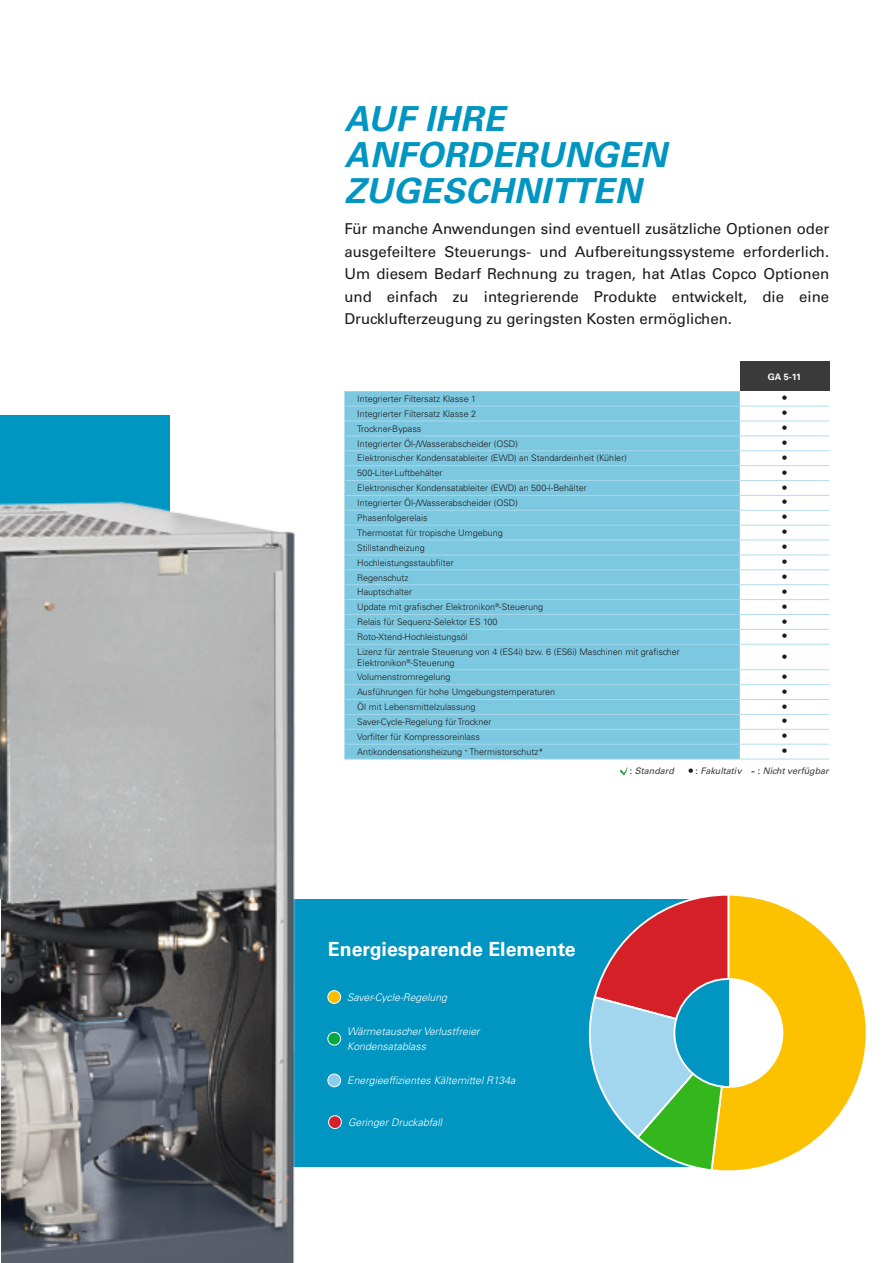
<style>
.page{position:relative;width:893px;height:1263px;background:#fff}
.page>*{position:absolute;margin:0;border:0;box-sizing:border-box;transform-origin:0 0}
.t1{font:italic 700 34.5px/36px "Univers LT Std";letter-spacing:.01em;color:#0096c1}
.t2{font:700 19.5px "Univers LT Std";color:#fff}
.t3{font:15px/22.5px "Univers LT Std";color:#1c1b1a;text-align:justify}
.t4{font:12px "Univers LT Std";color:#1c1b1a}
.t5{font:italic 300 10.5px/14.2px "Univers LT Std";color:#fff}
.t6{font:300 9px/10.8px "Univers LT Std";color:#1c1b1a}
.t7{font:italic 9px "Univers LT Std";color:#3a3a3a}
.t8{font:700 9px "Univers LT Std";color:#fff}
.s1{font-style:normal;color:#1c1b1a}
.s2{font-style:normal;font-size:12px;color:#1c1b1a}
</style>
<div class="page">
<div style="left:218px;top:899px;width:510px;height:268px;background:#0096c1"></div>
<div style="left:0;top:416px;width:169px;height:581px;background:#0096c1"></div>
<img style="left:0;top:434px;width:296px;height:829px">
<hr style="left:0;top:899px;width:1px;height:364px;background:#fff">
<svg style="left:589px;top:895px;width:277px;height:276px"></svg>
<div style="left:328px;top:1032px;width:13px;height:13px;background:#05a940;border-radius:50%"></div>
<div style="left:327px;top:1032px;width:14px;height:13px;border:1px solid #fff;border-radius:50%"></div>
<div style="left:328px;top:991px;width:13px;height:12px;background:#fcbf00;border-radius:50%"></div>
<div style="left:327px;top:990px;width:14px;height:14px;border:1px solid #fff;border-radius:50%"></div>
<div style="left:329px;top:1116px;width:12px;height:12px;background:#d81e2b;border-radius:50%"></div>
<div style="left:328px;top:1115px;width:14px;height:14px;border:1px solid #fff;border-radius:50%"></div>
<div style="left:328px;top:1074px;width:13px;height:13px;background:#87cdf1;border-radius:50%"></div>
<div style="left:327px;top:1074px;width:14px;height:13px;border:1px solid #fff;border-radius:50%"></div>
<div style="left:740px;top:361px;width:89px;height:30px;background:#3a3a3a"></div>
<div style="left:344px;top:391px;width:396px;height:368px;background:#7dc8e1"></div>
<svg style="left:740px;top:405px;width:89px;height:354px"></svg>
<hr style="left:344px;top:406px;width:396px;height:1px;background:#a7d8ea">
<hr style="left:344px;top:421px;width:396px;height:1px;background:#a7d8ea">
<hr style="left:344px;top:759px;width:396px;height:1px;background:#a7d8ea">
<hr style="left:740px;top:406px;width:89px;height:1px;background:#b4ddee">
<hr style="left:740px;top:421px;width:89px;height:1px;background:#b4ddee">
<hr style="left:740px;top:435px;width:89px;height:1px;background:#b4ddee">
<hr style="left:740px;top:450px;width:89px;height:1px;background:#b4ddee">
<hr style="left:740px;top:465px;width:89px;height:1px;background:#b4ddee">
<hr style="left:740px;top:480px;width:89px;height:1px;background:#b4ddee">
<hr style="left:740px;top:495px;width:89px;height:1px;background:#b4ddee">
<hr style="left:740px;top:510px;width:89px;height:1px;background:#b4ddee">
<hr style="left:740px;top:525px;width:89px;height:1px;background:#b4ddee">
<hr style="left:740px;top:540px;width:89px;height:1px;background:#b4ddee">
<hr style="left:740px;top:555px;width:89px;height:1px;background:#b4ddee">
<hr style="left:740px;top:569px;width:89px;height:1px;background:#b4ddee">
<hr style="left:740px;top:584px;width:89px;height:1px;background:#b4ddee">
<hr style="left:740px;top:599px;width:89px;height:1px;background:#b4ddee">
<hr style="left:740px;top:614px;width:89px;height:1px;background:#b4ddee">
<hr style="left:740px;top:629px;width:89px;height:1px;background:#b4ddee">
<hr style="left:740px;top:644px;width:89px;height:1px;background:#b4ddee">
<hr style="left:740px;top:669px;width:89px;height:1px;background:#b4ddee">
<hr style="left:740px;top:684px;width:89px;height:1px;background:#b4ddee">
<hr style="left:740px;top:699px;width:89px;height:1px;background:#b4ddee">
<hr style="left:740px;top:714px;width:89px;height:1px;background:#b4ddee">
<hr style="left:740px;top:729px;width:89px;height:1px;background:#b4ddee">
<hr style="left:740px;top:744px;width:89px;height:1px;background:#b4ddee">
<hr style="left:740px;top:759px;width:89px;height:1px;background:#b4ddee">
<hr style="left:344px;top:435px;width:396px;height:1px;background:#a7d8ea">
<hr style="left:344px;top:450px;width:396px;height:1px;background:#a7d8ea">
<hr style="left:344px;top:465px;width:396px;height:1px;background:#a7d8ea">
<hr style="left:344px;top:480px;width:396px;height:1px;background:#a7d8ea">
<hr style="left:344px;top:495px;width:396px;height:1px;background:#a7d8ea">
<hr style="left:344px;top:510px;width:396px;height:1px;background:#a7d8ea">
<hr style="left:344px;top:525px;width:396px;height:1px;background:#a7d8ea">
<hr style="left:344px;top:540px;width:396px;height:1px;background:#a7d8ea">
<hr style="left:344px;top:555px;width:396px;height:1px;background:#a7d8ea">
<hr style="left:344px;top:569px;width:396px;height:1px;background:#a7d8ea">
<hr style="left:344px;top:584px;width:396px;height:1px;background:#a7d8ea">
<hr style="left:344px;top:599px;width:396px;height:1px;background:#a7d8ea">
<hr style="left:344px;top:614px;width:396px;height:1px;background:#a7d8ea">
<hr style="left:344px;top:629px;width:396px;height:1px;background:#a7d8ea">
<hr style="left:344px;top:644px;width:396px;height:1px;background:#a7d8ea">
<hr style="left:344px;top:669px;width:396px;height:1px;background:#a7d8ea">
<hr style="left:344px;top:684px;width:396px;height:1px;background:#a7d8ea">
<hr style="left:344px;top:699px;width:396px;height:1px;background:#a7d8ea">
<hr style="left:344px;top:714px;width:396px;height:1px;background:#a7d8ea">
<hr style="left:344px;top:729px;width:396px;height:1px;background:#a7d8ea">
<hr style="left:344px;top:744px;width:396px;height:1px;background:#a7d8ea">
<svg style="left:620px;top:767px;width:8px;height:8px"></svg>
<h1 class="t1" style="left:344px;top:102px;width:324px">AUF IHRE<br>ANFORDERUNGEN<br>ZUGESCHNITTEN</h1>
<p class="t3" style="left:344px;top:218px;width:486px">Für manche Anwendungen sind eventuell zusätzliche Optionen oder ausgefeiltere Steuerungs- und Aufbereitungssysteme erforderlich.<br>Um diesem Bedarf Rechnung zu tragen, hat Atlas Copco Optionen und einfach zu integrierende Produkte entwickelt, die eine Drucklufterzeugung zu geringsten Kosten ermöglichen.</p>
<p class="t8" style="left:768px;top:371px;width:35px">GA 5-11</p>
<p class="t6" style="left:357px;top:393px;width:121px">Integrierter Filtersatz Klasse 1</p>
<h3 class="t4" style="left:782px;top:391px;width:6px">•</h3>
<p class="t6" style="left:357px;top:408px;width:121px">Integrierter Filtersatz Klasse 2</p>
<h3 class="t4" style="left:782px;top:406px;width:6px">•</h3>
<p class="t6" style="left:357px;top:423px;width:66px">Trockner-Bypass</p>
<h3 class="t4" style="left:782px;top:421px;width:6px">•</h3>
<p class="t6" style="left:357px;top:438px;width:162px">Integrierter Öl-/Wasserabscheider (OSD)</p>
<h3 class="t4" style="left:782px;top:435px;width:6px">•</h3>
<p class="t6" style="left:357px;top:453px;width:271px">Elektronischer Kondensatableiter (EWD) an Standardeinheit (Kühler)</p>
<h3 class="t4" style="left:782px;top:450px;width:6px">•</h3>
<p class="t6" style="left:357px;top:468px;width:87px">500-Liter-Luftbehälter</p>
<h3 class="t4" style="left:782px;top:465px;width:6px">•</h3>
<p class="t6" style="left:357px;top:483px;width:231px">Elektronischer Kondensatableiter (EWD) an 500-l-Behälter</p>
<h3 class="t4" style="left:782px;top:480px;width:6px">•</h3>
<p class="t6" style="left:357px;top:497px;width:162px">Integrierter Öl-/Wasserabscheider (OSD)</p>
<h3 class="t4" style="left:782px;top:495px;width:6px">•</h3>
<p class="t6" style="left:357px;top:512px;width:72px">Phasenfolgerelais</p>
<h3 class="t4" style="left:782px;top:510px;width:6px">•</h3>
<p class="t6" style="left:357px;top:527px;width:147px">Thermostat für tropische Umgebung</p>
<h3 class="t4" style="left:782px;top:525px;width:6px">•</h3>
<p class="t6" style="left:357px;top:542px;width:69px">Stillstandheizung</p>
<h3 class="t4" style="left:782px;top:540px;width:6px">•</h3>
<p class="t6" style="left:357px;top:557px;width:98px">Hochleistungsstaubfilter</p>
<h3 class="t4" style="left:782px;top:555px;width:6px">•</h3>
<p class="t6" style="left:357px;top:572px;width:53px">Regenschutz</p>
<h3 class="t4" style="left:782px;top:569px;width:6px">•</h3>
<p class="t6" style="left:357px;top:587px;width:57px">Hauptschalter</p>
<h3 class="t4" style="left:782px;top:584px;width:6px">•</h3>
<p class="t6" style="left:357px;top:602px;width:187px">Update mit grafischer Elektronikon<sup>®</sup>-Steuerung</p>
<h3 class="t4" style="left:782px;top:599px;width:6px">•</h3>
<p class="t6" style="left:357px;top:617px;width:142px">Relais für Sequenz-Selektor ES 100</p>
<h3 class="t4" style="left:782px;top:614px;width:6px">•</h3>
<p class="t6" style="left:357px;top:631px;width:112px">Roto-Xtend-Hochleistungsöl</p>
<h3 class="t4" style="left:782px;top:629px;width:6px">•</h3>
<p class="t6" style="left:357px;top:646px;width:324px">Lizenz für zentrale Steuerung von 4 (ES4i) bzw. 6 (ES6i) Maschinen mit grafischer<br>Elektronikon<sup>®</sup>-Steuerung</p>
<h3 class="t4" style="left:782px;top:649px;width:6px">•</h3>
<p class="t6" style="left:357px;top:672px;width:95px">Volumenstromregelung</p>
<h3 class="t4" style="left:782px;top:669px;width:6px">•</h3>
<p class="t6" style="left:357px;top:687px;width:199px">Ausführungen für hohe Umgebungstemperaturen</p>
<h3 class="t4" style="left:782px;top:684px;width:6px">•</h3>
<p class="t6" style="left:357px;top:702px;width:120px">Öl mit Lebensmittelzulassung</p>
<h3 class="t4" style="left:782px;top:699px;width:6px">•</h3>
<p class="t6" style="left:357px;top:716px;width:136px">Saver-Cycle-Regelung für Trockner</p>
<h3 class="t4" style="left:782px;top:714px;width:6px">•</h3>
<p class="t6" style="left:357px;top:731px;width:124px">Vorfilter für Kompressoreinlass</p>
<h3 class="t4" style="left:782px;top:729px;width:6px">•</h3>
<p class="t6" style="left:357px;top:746px;width:188px">Antikondensationsheizung <sup>+</sup> Thermistorschutz*</p>
<h3 class="t4" style="left:782px;top:744px;width:6px">•</h3>
<p class="t7" style="left:630px;top:765px;width:200px"><span class="s1">:</span> Standard <span class="s2">•</span> <span class="s1">:</span> Fakultativ <span class="s2">-</span> <span class="s1">:</span> Nicht verfügbar</p>
<h2 class="t2" style="left:328px;top:937px;width:249px">Energiesparende Elemente</h2>
<p class="t5" style="left:347px;top:990px;width:101px">Saver-Cycle-Regelung</p>
<p class="t5" style="left:347px;top:1025px;width:134px">Wärmetauscher Verlustfreier<br>Kondensatablass</p>
<p class="t5" style="left:347px;top:1073px;width:170px">Energieeffizientes Kältemittel R134a</p>
<p class="t5" style="left:348px;top:1115px;width:96px">Geringer Druckabfall</p>
</div>
